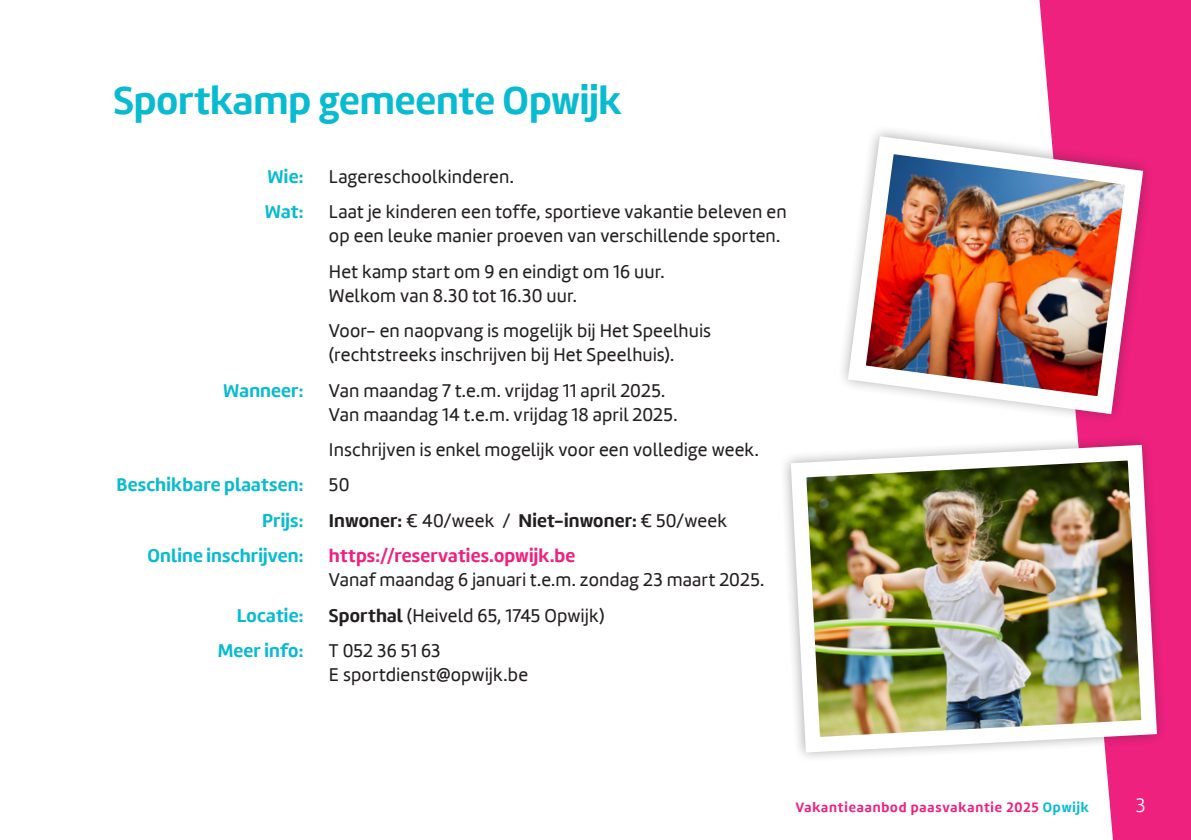
<style>
.page{position:relative;width:1191px;height:840px;background:#fff}
.page>*{position:absolute;margin:0;border:0;box-sizing:border-box;transform-origin:0 0}
.Titel3{font:700 40px "Marine";color:#08bbd0}
.t1{font:300 20px "Marine";color:#fff}
.lopende_tekst{font:19px/24px "Marine";letter-spacing:.01em;color:#231f20}
.lopende_tekst-2{font:700 19px "Marine";letter-spacing:.01em;color:#08bbd0}
.lopende_tekst-3{font:700 19px "Marine";letter-spacing:.01em;color:#231f20}
.t2{font:700 14px "Marine";letter-spacing:.06em;color:#ee217f}
.s1{font-weight:400}
.s2{font-weight:700;color:#ee217f}
.s3{font-weight:700}
.s4{color:#08bbd0}
</style>
<div class="page">
<svg style="left:1039px;top:0;width:152px;height:839px;background:#f03d8f"></svg>
<svg style="left:1039px;top:121px;width:118px;height:307px;background:#ef358a"></svg>
<img style="left:843px;top:127px;width:309px;height:296px">
<svg style="left:1039px;top:432px;width:131px;height:332px;fill:#ee217f"></svg>
<img style="left:784px;top:437px;width:380px;height:322px">
<p class="Titel3" style="left:113px;top:74px;width:510px">Sportkamp gemeente Opwijk</p>
<p class="lopende_tekst-2" style="left:267px;top:164px;width:37px">Wie:</p>
<p class="lopende_tekst" style="left:329px;top:165px;width:186px">Lagereschoolkinderen.</p>
<p class="lopende_tekst-2" style="left:265px;top:199px;width:40px">Wat:</p>
<p class="lopende_tekst" style="left:329px;top:200px;width:459px">Laat je kinderen een toffe, sportieve vakantie beleven en op een leuke manier proeven van verschillende sporten.</p>
<p class="lopende_tekst" style="left:329px;top:259px;width:337px">Het kamp start om 9 en eindigt om 16 uur.<br>Welkom van 8.30 tot 16.30 uur.</p>
<p class="lopende_tekst" style="left:329px;top:319px;width:384px">Voor- en naopvang is mogelijk bij Het Speelhuis (rechtstreeks inschrijven bij Het Speelhuis).</p>
<p class="lopende_tekst-2" style="left:223px;top:377px;width:82px">Wanneer:</p>
<p class="lopende_tekst" style="left:329px;top:378px;width:350px">Van maandag 7 t.e.m. vrijdag 11 april 2025.<br>Van maandag 14 t.e.m. vrijdag 18 april 2025.</p>
<p class="lopende_tekst" style="left:329px;top:437px;width:431px">Inschrijven is enkel mogelijk voor een volledige week.</p>
<p class="lopende_tekst-2" style="left:116px;top:472px;width:188px">Beschikbare plaatsen:</p>
<p class="lopende_tekst" style="left:329px;top:473px;width:22px">50</p>
<p class="lopende_tekst-2" style="left:262px;top:507px;width:43px">Prijs:</p>
<p class="lopende_tekst-3" style="left:329px;top:507px;width:400px">Inwoner: <span class="s1">€ 40/week /</span> Niet-inwoner: <span class="s1">€ 50/week</span></p>
<p class="lopende_tekst-2" style="left:147px;top:543px;width:157px">Online inschrijven:</p>
<p class="lopende_tekst" style="left:329px;top:543px;width:437px"><span class="s2">https://reservaties.opwijk.be<br></span>Vanaf maandag 6 januari t.e.m. zondag 23 maart 2025.</p>
<p class="lopende_tekst-2" style="left:237px;top:602px;width:68px">Locatie:</p>
<p class="lopende_tekst" style="left:329px;top:603px;width:277px"><span class="s3">Sporthal</span> (Heiveld 65, 1745 Opwijk)</p>
<p class="lopende_tekst-2" style="left:218px;top:637px;width:87px">Meer info:</p>
<p class="lopende_tekst" style="left:329px;top:638px;width:201px">T 052 36 51 63<br>E sportdienst@opwijk.be</p>
<p class="t2" style="left:795px;top:797px;width:295px">Vakantieaanbod paasvakantie 2025 <span class="s4">Opwijk</span></p>
<p class="t1" style="left:1135px;top:792px;width:11px">3</p>
</div>
